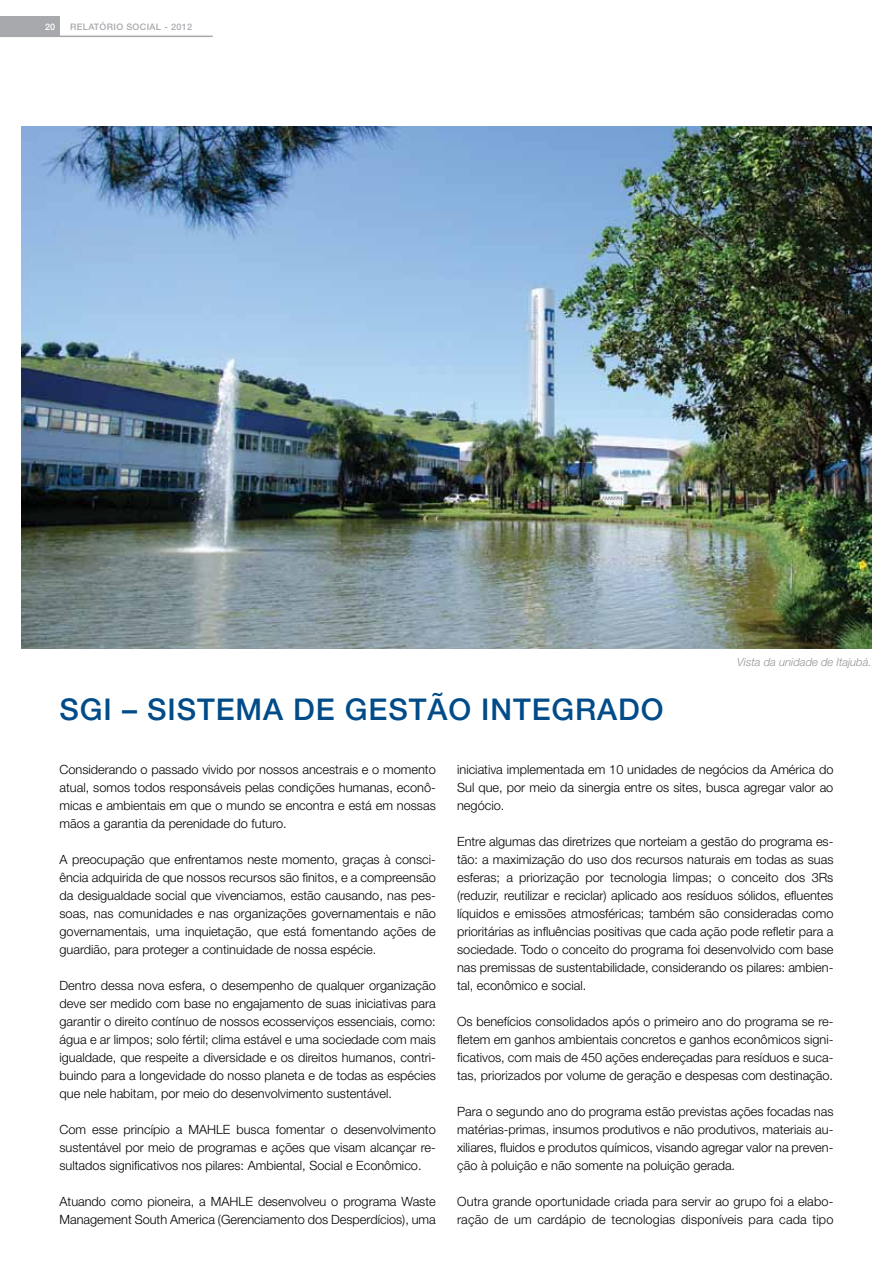
<style>
.page{position:relative;width:893px;height:1263px;background:#fff}
.page>*{position:absolute;margin:0;border:0;box-sizing:border-box;transform-origin:0 0}
.t1{font:500 30px "Helvetica Neue LT";color:#004b88}
.t2{font:300 12.75px/18px "Helvetica Neue LT";color:#000;text-align:justify}
.t3{font:italic 300 11.25px "Helvetica Neue LT Std";color:#939598}
.t4{font:500 9px "Helvetica Neue LT";letter-spacing:.04em;color:#a7a9ac}
.t5{font:500 9px "Helvetica Neue LT";color:#fff}
</style>
<div class="page">
<div style="left:0;top:16px;width:60px;height:20px;background:#a7a9ac"></div>
<hr style="left:0;top:36px;width:213px;height:1px;background:#a7a9ac">
<img style="left:21px;top:126px;width:851px;height:522px">
<p class="t5" style="left:45px;top:21px;width:12px">20</p>
<p class="t4" style="left:70px;top:21px;width:123px">RELATÓRIO SOCIAL - 2012</p>
<h1 class="t1" style="left:60px;top:691px;width:108px">SGI – SISTEMA</h1>
<h1 class="t1" style="left:293px;top:691px;width:97px">DE GESTÃO</h1>
<h1 class="t1" style="left:481px;top:691px;width:18px">INTE</h1>
<h1 class="t1" style="left:552px;top:691px;width:46px">GRADO</h1>
<p class="t3" style="left:737px;top:655px;width:136px">Vista da unidade de Itajubá.</p>
<p class="t2" style="left:60px;top:760px;width:378px">Considerando o passado vivido por nossos ancestrais e o momento atual, somos todos responsáveis pelas condições humanas, econô&shy;micas e ambientais em que o mundo se encontra e está em nossas mãos a garantia da perenidade do futuro.</p>
<p class="t2" style="left:60px;top:850px;width:378px">A preocupação que enfrentamos neste momento, graças à consci&shy;ência adquirida de que nossos recursos são finitos, e a compreensão da desigualdade social que vivenciamos, estão causando, nas pes&shy;soas, nas comunidades e nas organizações governamentais e não governamentais, uma inquietação, que está fomentando ações de guardião, para proteger a continuidade de nossa espécie.</p>
<p class="t2" style="left:60px;top:976px;width:378px">Dentro dessa nova esfera, o desempenho de qualquer organização deve ser medido com base no engajamento de suas iniciativas para garantir o direito contínuo de nossos ecosserviços essenciais, como: água e ar limpos; solo fértil; clima estável e uma sociedade com mais igualdade, que respeite a diversidade e os direitos humanos, contri&shy;buindo para a longevidade do nosso planeta e de todas as espécies que nele habitam, por meio do desenvolvimento sustentável.</p>
<p class="t2" style="left:60px;top:1120px;width:139px">Com esse princípio a MAHLE</p>
<p class="t2" style="left:60px;top:1120px;width:378px;text-indent:177px">busca fomentar o desenvolvimento sustentável por meio de programas e ações que visam alcançar re&shy;sultados significativos nos pilares: Ambiental, Social e Econômico.</p>
<p class="t2" style="left:60px;top:1192px;width:161px">Atuando como pioneira, a MAHLE</p>
<p class="t2" style="left:60px;top:1192px;width:378px;text-align:right">desenvolveu o programa Waste<br>Management South America (Gerenciamento dos Desperdícios), uma</p>
<p class="t2" style="left:457px;top:760px;width:378px">iniciativa implementada em 10 unidades de negócios da América do Sul que, por meio da sinergia entre os sites, busca agregar valor ao negócio.</p>
<p class="t2" style="left:457px;top:832px;width:378px">Entre algumas das diretrizes que norteiam a gestão do programa es&shy;tão: a maximização do uso dos recursos naturais em todas as suas esferas; a priorização por tecnologia limpas; o conceito dos 3Rs (reduzir, reutilizar e reciclar) aplicado aos resíduos sólidos, efluentes líquidos e emissões atmosféricas; também são consideradas como prioritárias as influências positivas que cada ação pode refletir para a sociedade. Todo o conceito do programa foi desenvolvido com base nas premissas de sustentabilidade, considerando os pilares: ambien&shy;tal, econômico e social.</p>
<p class="t2" style="left:457px;top:1012px;width:378px">Os benefícios consolidados após o primeiro ano do programa se re&shy;fletem em ganhos ambientais concretos e ganhos econômicos signi&shy;ficativos, com mais de 450 ações endereçadas para resíduos e suca&shy;tas, priorizados por volume de geração e despesas com destinação.</p>
<p class="t2" style="left:457px;top:1102px;width:378px">Para o segundo ano do programa estão previstas ações focadas nas matérias-primas, insumos produtivos e não produtivos, materiais au&shy;xiliares, fluidos e produtos químicos, visando agregar valor na preven&shy;ção à poluição e não somente na poluição gerada.</p>
<p class="t2" style="left:457px;top:1192px;width:378px">Outra grande oportunidade criada para servir ao grupo foi a elabo&shy;ração de um cardápio de tecnologias disponíveis para cada tipo</p>
</div>
